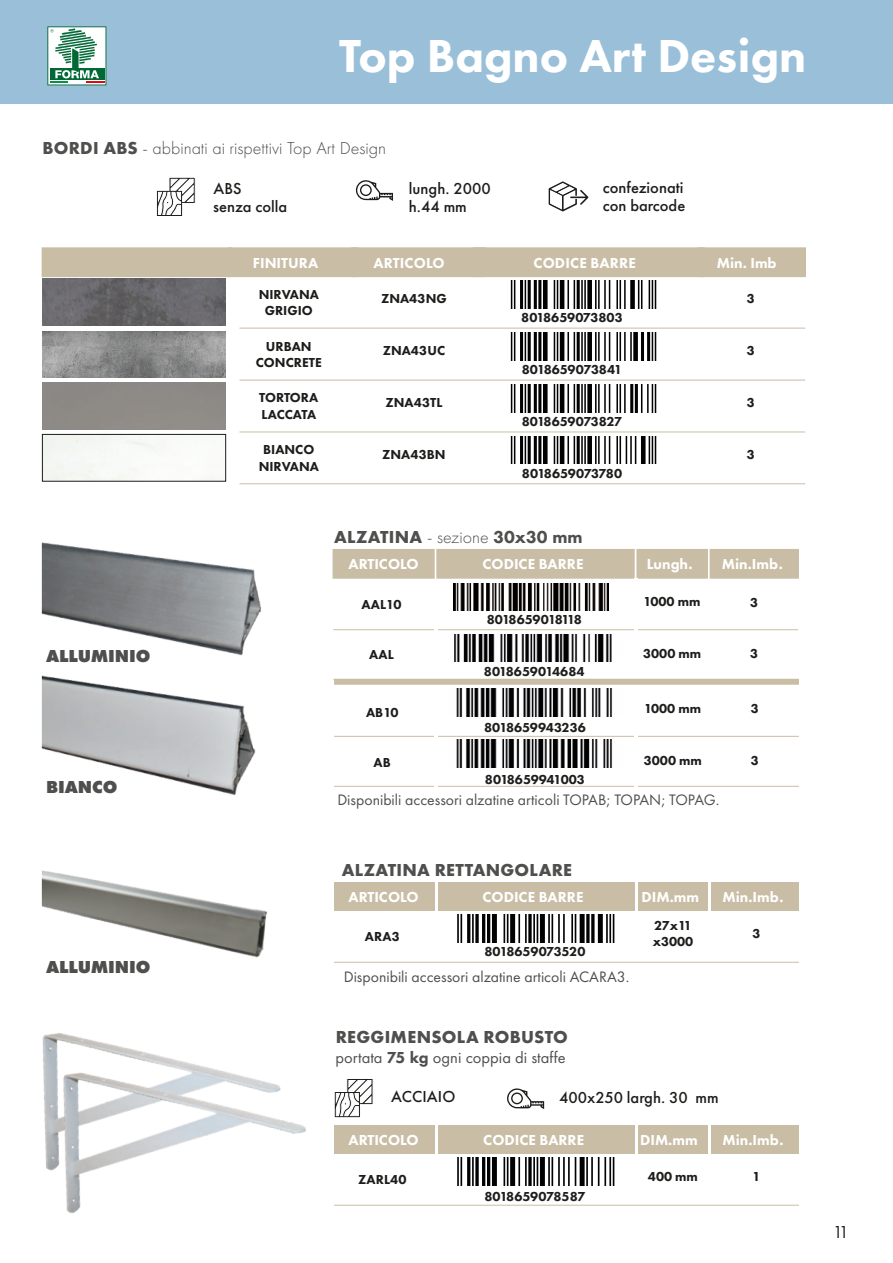
<style>
.page{position:relative;width:893px;height:1263px;background:#fff}
.page>*{position:absolute;margin:0;border:0;box-sizing:border-box;transform-origin:0 0}
.t1{font:800 48px "Futura PT";color:#fff}
.t2{font:700 18px "Futura PT";letter-spacing:.015em;color:#4f4f4e}
.t3{font:300 18px "Futura PT";color:#4f4f4e}
.t4{font:800 18px "Futura PT";letter-spacing:-.01em;color:#4f4f4e}
.t5{font:18px "Futura PT";color:#1d1d1b}
.t6{font:500 16.5px/18px "Futura PT";color:#1d1d1b}
.t7{font:16.5px "Futura PT";color:#4f4f4e}
.t8{font:15.75px "Futura PT";color:#4f4f4e}
.t9{font:800 15px "Futura PT";color:#fff}
.t10{font:800 13.5px/16.2px "Futura PT";color:#1d1d1b;text-align:center}
.t11{font:800 13.5px "Futura PT";letter-spacing:-.025em;color:#1d1d1b}
.t12{font:800 13.5px "Futura PT";letter-spacing:-.02em;color:#1d1d1b}
.t13{font:800 13.5px "Futura PT";letter-spacing:-.035em;color:#1d1d1b}
.t14{font:800 13.5px "Futura PT";letter-spacing:-.06em;color:#1d1d1b}
.s1{font-weight:700}
.s2{font-weight:300}
.s3{font-weight:800}
</style>
<div class="page">
<div style="left:1px;top:0;width:892px;height:103px;background:#99bfd9"></div>
<svg style="left:47px;top:26px;width:59px;height:59px;background:#9dc3b0"></svg>
<img style="left:42px;top:279px;width:184px;height:47px">
<img style="left:42px;top:331px;width:184px;height:47px">
<div style="left:42px;top:434px;width:184px;height:47px;border:1px solid #1d1d1b"></div>
<div style="left:351px;top:247px;width:134px;height:30px;background:#c9bda5;border:2px solid #c9bda5"></div>
<div style="left:228px;top:247px;width:130px;height:30px;background:#c9bda5;border:2px solid #c9bda5"></div>
<div style="left:42px;top:247px;width:190px;height:30px;background:#c9bda5;border:2px solid #c9bda5"></div>
<div style="left:473px;top:247px;width:232px;height:30px;background:#c9bda5;border:2px solid #c9bda5"></div>
<div style="left:698px;top:247px;width:108px;height:30px;background:#c9bda5;border:2px solid #c9bda5"></div>
<hr style="left:239px;top:328px;width:566px;height:1px;background:#c9bda5">
<hr style="left:239px;top:380px;width:566px;height:1px;background:#c9bda5">
<hr style="left:239px;top:432px;width:566px;height:1px;background:#c9bda5">
<hr style="left:239px;top:483px;width:566px;height:1px;background:#c9bda5">
<img style="left:510px;top:281px;width:147px;height:27px">
<img style="left:510px;top:333px;width:147px;height:27px">
<img style="left:510px;top:385px;width:147px;height:27px">
<img style="left:510px;top:436px;width:147px;height:28px">
<svg style="left:355px;top:180px;width:38px;height:21px"></svg>
<svg style="left:156px;top:177px;width:39px;height:39px"></svg>
<svg style="left:549px;top:181px;width:39px;height:30px"></svg>
<img style="left:42px;top:542px;width:219px;height:114px">
<img style="left:42px;top:675px;width:214px;height:120px">
<img style="left:42px;top:870px;width:225px;height:88px">
<img style="left:454px;top:634px;width:158px;height:28px">
<img style="left:453px;top:583px;width:156px;height:28px">
<div style="left:333px;top:549px;width:102px;height:30px;background:#c9bda5;border:2px solid #c9bda5"></div>
<div style="left:436px;top:549px;width:199px;height:30px;background:#c9bda5;border:2px solid #c9bda5"></div>
<div style="left:636px;top:549px;width:72px;height:30px;background:#c9bda5;border:2px solid #c9bda5"></div>
<div style="left:710px;top:549px;width:89px;height:30px;background:#c9bda5;border:2px solid #c9bda5"></div>
<hr style="left:333px;top:629px;width:465px;height:1px;background:#c9bda5">
<hr style="left:333px;top:679px;width:465px;height:1px;background:#c9bda5">
<hr style="left:634px;top:578px;width:3px;height:57px;background:#fff">
<hr style="left:434px;top:629px;width:3px;height:56px;background:#fff">
<img style="left:456px;top:689px;width:157px;height:27px">
<img style="left:456px;top:740px;width:157px;height:27px">
<div style="left:334px;top:679px;width:465px;height:6px;background:#c9bda5"></div>
<hr style="left:334px;top:736px;width:465px;height:1px;background:#c9bda5">
<hr style="left:334px;top:786px;width:465px;height:1px;background:#c9bda5">
<hr style="left:635px;top:735px;width:3px;height:57px;background:#fff">
<hr style="left:435px;top:736px;width:3px;height:56px;background:#fff">
<div style="left:334px;top:882px;width:101px;height:28px;background:#c9bda5"></div>
<div style="left:438px;top:882px;width:197px;height:28px;background:#c9bda5"></div>
<div style="left:638px;top:882px;width:70px;height:28px;background:#c9bda5"></div>
<div style="left:711px;top:882px;width:88px;height:28px;background:#c9bda5"></div>
<hr style="left:334px;top:962px;width:465px;height:1px;background:#c9bda5">
<img style="left:457px;top:915px;width:158px;height:27px">
<img style="left:42px;top:1033px;width:61px;height:10px">
<div style="left:334px;top:1125px;width:101px;height:28px;background:#c9bda5"></div>
<div style="left:438px;top:1125px;width:197px;height:28px;background:#c9bda5"></div>
<div style="left:638px;top:1125px;width:70px;height:28px;background:#c9bda5"></div>
<div style="left:711px;top:1125px;width:88px;height:28px;background:#c9bda5"></div>
<hr style="left:334px;top:1205px;width:465px;height:1px;background:#c9bda5">
<img style="left:457px;top:1158px;width:158px;height:27px">
<svg style="left:507px;top:1088px;width:37px;height:21px"></svg>
<svg style="left:340px;top:1079px;width:33px;height:39px"></svg>
<img style="left:42px;top:1043px;width:298px;height:170px">
<h1 class="t1" style="left:339px;top:26px;width:469px">Top Bagno Art Design</h1>
<h1 class="t1" style="left:364px;top:26px;width:444px">Accessori Top Bagno</h1>
<h2 class="t3" style="left:42px;top:138px;width:345px"><span class="s1">BORDI ABS</span> - abbinati ai rispettivi Top Art Design</h2>
<p class="t6" style="left:213px;top:180px;width:75px">ABS<br>senza colla</p>
<p class="t6" style="left:603px;top:179px;width:84px">confezionati con barcode</p>
<p class="t6" style="left:409px;top:180px;width:83px">lungh. 2000 h.44 mm</p>
<p class="t9" style="left:253px;top:253px;width:67px">FINITURA</p>
<p class="t9" style="left:373px;top:253px;width:73px">ARTICOLO</p>
<p class="t9" style="left:533px;top:253px;width:104px">CODICE BARRE</p>
<p class="t9" style="left:717px;top:253px;width:61px">Min. Imb</p>
<p class="t10" style="left:381px;top:290px;width:67px">ZNA43NG</p>
<p class="t10" style="left:259px;top:286px;width:62px">NIRVANA<br>GRIGIO</p>
<p class="t10" style="left:256px;top:338px;width:67px">URBAN<br>CONCRETE</p>
<p class="t10" style="left:259px;top:389px;width:61px;text-align:left">TORTORA<br>LACCATA</p>
<p class="t10" style="left:259px;top:442px;width:62px">BIANCO<br>NIRVANA</p>
<p class="t10" style="left:747px;top:290px;width:10px">3</p>
<p class="t10" style="left:521px;top:309px;width:103px">8018659073803</p>
<p class="t10" style="left:383px;top:342px;width:64px">ZNA43UC</p>
<p class="t10" style="left:747px;top:342px;width:10px">3</p>
<p class="t12" style="left:522px;top:361px;width:102px">8018659073841</p>
<p class="t10" style="left:385px;top:394px;width:58px">ZNA43TL</p>
<p class="t10" style="left:747px;top:394px;width:10px">3</p>
<p class="t11" style="left:522px;top:413px;width:102px">8018659073827</p>
<p class="t10" style="left:382px;top:446px;width:65px">ZNA43BN</p>
<p class="t10" style="left:747px;top:446px;width:10px">3</p>
<p class="t13" style="left:522px;top:465px;width:102px">8018659073780</p>
<h2 class="t4" style="left:46px;top:645px;width:106px">ALLUMINIO</h2>
<h2 class="t4" style="left:46px;top:776px;width:73px">BIANCO</h2>
<h2 class="t4" style="left:46px;top:956px;width:106px">ALLUMINIO</h2>
<h2 class="t2" style="left:334px;top:525px;width:250px">ALZATINA <span class="s2">- sezione</span> <span class="s3">30x30 mm</span></h2>
<p class="t9" style="left:349px;top:554px;width:71px">ARTICOLO</p>
<p class="t9" style="left:482px;top:554px;width:102px">CODICE BARRE</p>
<p class="t10" style="left:362px;top:596px;width:41px">AAL10</p>
<p class="t10" style="left:369px;top:646px;width:26px">AAL</p>
<p class="t10" style="left:366px;top:704px;width:34px">AB10</p>
<p class="t10" style="left:374px;top:754px;width:19px">AB</p>
<p class="t14" style="left:487px;top:611px;width:97px">8018659018118</p>
<p class="t10" style="left:484px;top:663px;width:102px">8018659014684</p>
<p class="t10" style="left:484px;top:719px;width:103px">8018659943236</p>
<p class="t10" style="left:485px;top:771px;width:102px">8018659941003</p>
<p class="t9" style="left:647px;top:554px;width:47px">Lungh.</p>
<p class="t10" style="left:643px;top:594px;width:58px">1000 mm</p>
<p class="t9" style="left:722px;top:555px;width:63px">Min.Imb.</p>
<p class="t10" style="left:750px;top:594px;width:10px">3</p>
<p class="t10" style="left:643px;top:645px;width:59px">3000 mm</p>
<p class="t10" style="left:750px;top:645px;width:10px">3</p>
<p class="t10" style="left:644px;top:700px;width:58px">1000 mm</p>
<p class="t10" style="left:751px;top:700px;width:10px">3</p>
<p class="t10" style="left:644px;top:752px;width:59px">3000 mm</p>
<p class="t10" style="left:751px;top:752px;width:10px">3</p>
<p class="t8" style="left:337px;top:790px;width:383px">Disponibili accessori alzatine articoli TOPAB; TOPAN; TOPAG.</p>
<h2 class="t2" style="left:342px;top:858px;width:232px">ALZATINA RETTANGOLARE</h2>
<p class="t9" style="left:349px;top:887px;width:71px">ARTICOLO</p>
<p class="t9" style="left:482px;top:887px;width:102px">CODICE BARRE</p>
<p class="t10" style="left:365px;top:928px;width:37px">ARA3</p>
<p class="t11" style="left:485px;top:943px;width:102px">8018659073520</p>
<p class="t8" style="left:344px;top:967px;width:287px">Disponibili accessori alzatine articoli ACARA3.</p>
<p class="t9" style="left:642px;top:887px;width:59px">DIM.mm</p>
<p class="t10" style="left:653px;top:917px;width:42px;text-align:left">27x11 x3000</p>
<h2 class="t2" style="left:336px;top:1026px;width:234px">REGGIMENSOLA ROBUSTO</h2>
<p class="t7" style="left:336px;top:1048px;width:232px">portata <span class="s3">75 kg</span> ogni coppia di staffe</p>
<p class="t9" style="left:722px;top:887px;width:63px">Min.Imb.</p>
<p class="t10" style="left:752px;top:925px;width:10px">3</p>
<p class="t6" style="left:391px;top:1087px;width:66px">ACCIAIO</p>
<p class="t6" style="left:559px;top:1088px;width:161px">400x250 largh. 30 mm</p>
<p class="t9" style="left:349px;top:1130px;width:71px">ARTICOLO</p>
<p class="t9" style="left:483px;top:1130px;width:102px">CODICE BARRE</p>
<p class="t9" style="left:722px;top:1130px;width:63px">Min.Imb.</p>
<p class="t9" style="left:640px;top:1130px;width:59px">DIM.mm</p>
<p class="t10" style="left:648px;top:1168px;width:52px">400 mm</p>
<p class="t10" style="left:752px;top:1168px;width:10px">1</p>
<p class="t10" style="left:358px;top:1171px;width:50px">ZARL40</p>
<p class="t10" style="left:484px;top:1188px;width:103px">8018659078587</p>
<h2 class="t5" style="left:833px;top:1221px;width:18px">11</h2>
</div>
